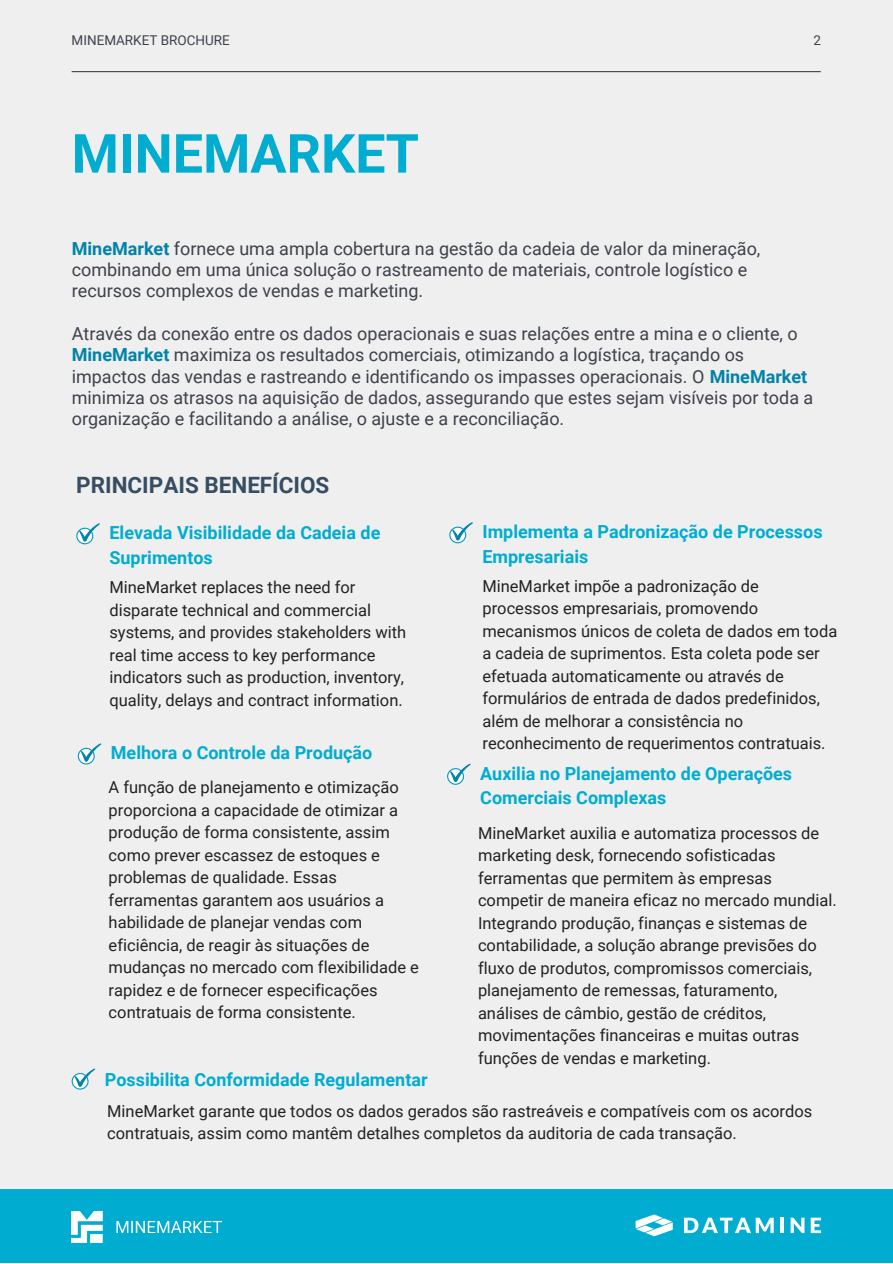
<style>
.page{position:relative;width:893px;height:1264px;background:#fff}
.page>*{position:absolute;margin:0;border:0;box-sizing:border-box;transform-origin:0 0}
.t1{font:700 54px "Roboto";color:#00add0}
.t2{font:700 22.5px "Roboto";color:#364d62}
.t3{font:18px/21.3px "Roboto";color:#3e424b}
.t4{font:700 18px/24.8px "Roboto";color:#00add0}
.t5{font:16.5px/22.5px "Roboto";color:#222}
.t6{font:13.5px "Roboto";color:#3e424b}
.s1{font-weight:700;color:#0083a9}
</style>
<div class="page">
<div style="left:0;top:0;width:892px;height:1262px;background:#efefef"></div>
<div style="left:0;top:1189px;width:892px;height:73px;background:#00add0"></div>
<svg style="left:684px;top:1217px;width:89px;height:16px"></svg>
<hr style="left:780px;top:1217px;width:4px;height:15px;background:#fff">
<svg style="left:790px;top:1217px;width:14px;height:16px"></svg>
<svg style="left:810px;top:1217px;width:11px;height:16px"></svg>
<svg style="left:635px;top:1214px;width:37px;height:22px"></svg>
<img style="left:72px;top:1211px;width:149px;height:31px">
<hr style="left:72px;top:71px;width:748px;height:1px;background:#3e424b">
<svg style="left:76px;top:523px;width:24px;height:21px"></svg>
<svg style="left:78px;top:743px;width:23px;height:21px"></svg>
<svg style="left:72px;top:1068px;width:23px;height:21px"></svg>
<svg style="left:449px;top:522px;width:24px;height:21px"></svg>
<svg style="left:447px;top:763px;width:23px;height:21px"></svg>
<p class="t6" style="left:72px;top:33px;width:160px">MINEMARKET BROCHURE</p>
<p class="t6" style="left:813px;top:33px;width:9px">2</p>
<p class="t1" style="left:72px;top:123px;width:349px">MINEMARKET</p>
<p class="t3" style="left:72px;top:238px;width:690px"><span class="s1">MineMarket</span> fornece uma ampla cobertura na gestão da cadeia de valor da mineração, combinando em uma única solução o rastreamento de materiais, controle logístico e recursos complexos de vendas e marketing.</p>
<p class="t3" style="left:72px;top:323px;width:743px">Através da conexão entre os dados operacionais e suas relações entre a mina e o cliente, o <span class="s1">MineMarket</span> maximiza os resultados comerciais, otimizando a logística, traçando os impactos das vendas e rastreando e identificando os impasses operacionais. O <span class="s1">MineMarket </span>minimiza os atrasos na aquisição de dados, assegurando que estes sejam visíveis por toda a organização e facilitando a análise, o ajuste e a reconciliação.</p>
<p class="t2" style="left:76px;top:472px;width:254px">PRINCIPAIS BENEFÍCIOS</p>
<p class="t4" style="left:109px;top:520px;width:272px">Elevada Visibilidade da Cadeia de<br>Suprimentos</p>
<p class="t5" style="left:109px;top:576px;width:298px">MineMarket replaces the need for disparate technical and commercial systems, and provides stakeholders with real time access to key performance indicators such as production, inventory, quality, delays and contract information.</p>
<p class="t4" style="left:111px;top:740px;width:263px">Melhora o Controle da Produção</p>
<p class="t5" style="left:109px;top:776px;width:312px">A função de planejamento e otimização proporciona a capacidade de otimizar a produção de forma consistente, assim como prever escassez de estoques e problemas de qualidade. Essas ferramentas garantem aos usuários a habilidade de planejar vendas com eficiência, de reagir às situações de mudanças no mercado com flexibilidade e rapidez e de fornecer especificações contratuais de forma consistente.</p>
<p class="t4" style="left:105px;top:1067px;width:324px">Possibilita Conformidade Regulamentar</p>
<p class="t4" style="left:482px;top:519px;width:341px">Implementa a Padronização de Processos<br>Empresariais</p>
<p class="t5" style="left:482px;top:575px;width:356px">MineMarket impõe a padronização de processos empresariais, promovendo mecanismos únicos de coleta de dados em toda a cadeia de suprimentos. Esta coleta pode ser efetuada automaticamente ou através de formulários de entrada de dados predefinidos, além de melhorar a consistência no reconhecimento de requerimentos contratuais.</p>
<p class="t4" style="left:480px;top:761px;width:313px">Auxilia no Planejamento de Operações<br>Comerciais Complexas</p>
<p class="t5" style="left:478px;top:822px;width:360px">MineMarket auxilia e automatiza processos de marketing desk, fornecendo sofisticadas ferramentas que permitem às empresas competir de maneira eficaz no mercado mundial.<br>Integrando produção, finanças e sistemas de contabilidade, a solução abrange previsões do fluxo de produtos, compromissos comerciais, planejamento de remessas, faturamento, análises de câmbio, gestão de créditos, movimentações financeiras e muitas outras funções de vendas e marketing.</p>
<p class="t5" style="left:107px;top:1099px;width:706px">MineMarket garante que todos os dados gerados são rastreáveis e compatíveis com os acordos contratuais, assim como mantêm detalhes completos da auditoria de cada transação.</p>
</div>
